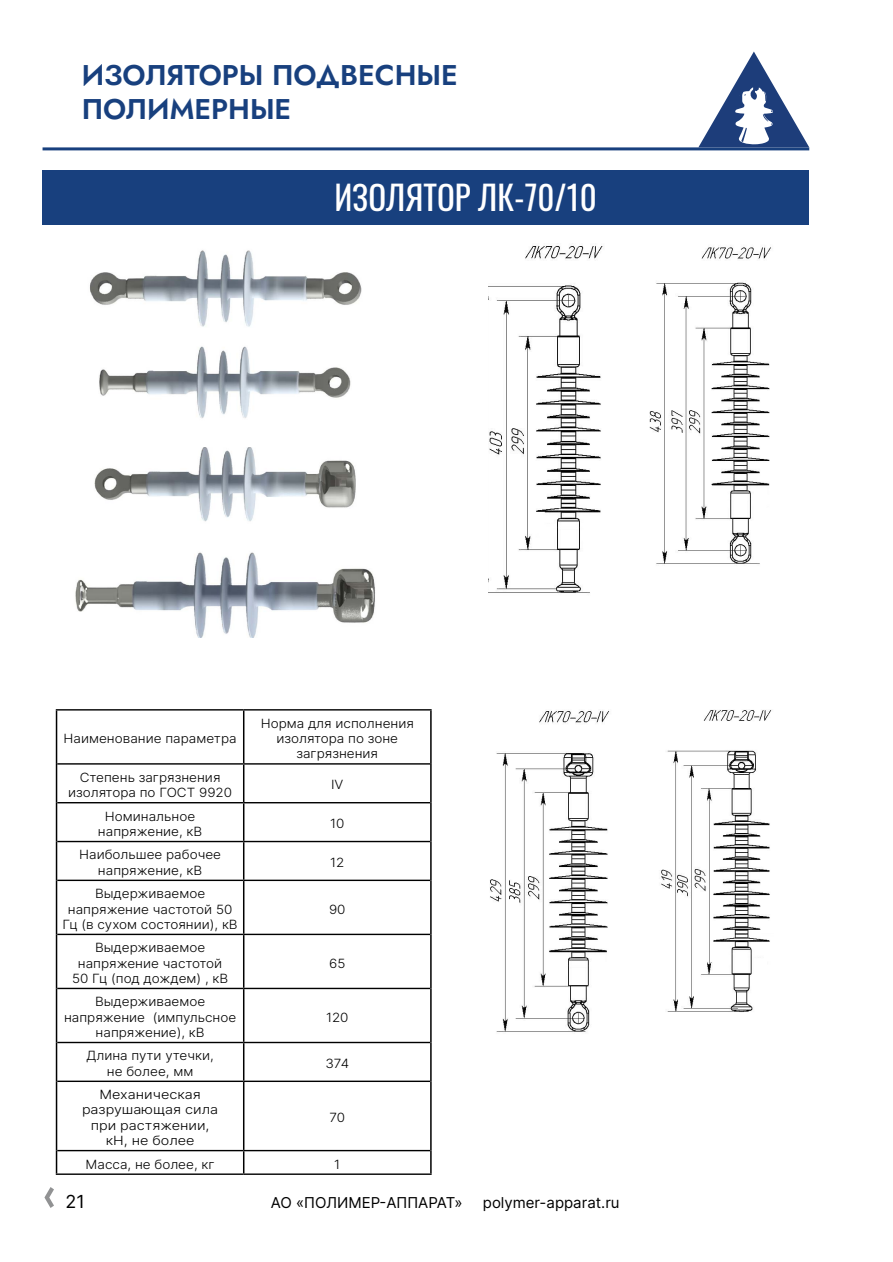
<style>
.page{position:relative;width:893px;height:1262px;background:#fff}
.page>*{position:absolute;margin:0;border:0;box-sizing:border-box;transform-origin:0 0}
.Название_изделия{font:33px "Oswald";color:#fff}
.Заголовки{font:28.5px "Jost";color:#18407e}
.t1{font:18px "Inter V";color:#000}
.t2{font:15px "Inter V";color:#000}
.Текст_таблиц{font:12.75px/15.3px "Inter V";color:#000;text-align:center;scale:1.06 1}
.Текст_таблиц-2{font:12.75px/15.3px "Inter V";color:#000;text-align:center;scale:1.13 1}
</style>
<div class="page">
<div style="left:43px;top:171px;width:766px;height:54px;background:#18407e"></div>
<hr style="left:43px;top:147px;width:766px;height:3px;background:#18407e">
<svg style="left:44px;top:1187px;width:10px;height:20px"></svg>
<svg style="left:698px;top:52px;width:111px;height:95px"></svg>
<img style="left:488px;top:246px;width:284px;height:786px">
<img style="left:75px;top:552px;width:300px;height:85px">
<img style="left:94px;top:447px;width:262px;height:75px">
<img style="left:99px;top:346px;width:252px;height:72px">
<img style="left:90px;top:250px;width:272px;height:77px">
<hr style="left:56px;top:709px;width:188px;height:1px;background:#000">
<hr style="left:244px;top:709px;width:187px;height:1px;background:#000">
<hr style="left:57px;top:763px;width:187px;height:1px;background:#000">
<hr style="left:244px;top:763px;width:186px;height:1px;background:#000">
<hr style="left:57px;top:802px;width:187px;height:1px;background:#000">
<hr style="left:244px;top:802px;width:186px;height:1px;background:#000">
<hr style="left:57px;top:841px;width:187px;height:1px;background:#000">
<hr style="left:244px;top:841px;width:186px;height:1px;background:#000">
<hr style="left:57px;top:879px;width:187px;height:2px;background:#000">
<hr style="left:244px;top:879px;width:186px;height:2px;background:#000">
<hr style="left:57px;top:933px;width:187px;height:2px;background:#000">
<hr style="left:244px;top:933px;width:186px;height:2px;background:#000">
<hr style="left:57px;top:987px;width:187px;height:2px;background:#000">
<hr style="left:244px;top:987px;width:186px;height:2px;background:#000">
<hr style="left:57px;top:1041px;width:187px;height:2px;background:#000">
<hr style="left:244px;top:1041px;width:186px;height:2px;background:#000">
<hr style="left:57px;top:1080px;width:187px;height:2px;background:#000">
<hr style="left:244px;top:1080px;width:186px;height:2px;background:#000">
<hr style="left:57px;top:1149px;width:187px;height:2px;background:#000">
<hr style="left:244px;top:1149px;width:186px;height:2px;background:#000">
<hr style="left:56px;top:1173px;width:188px;height:1px;background:#000">
<hr style="left:244px;top:1173px;width:187px;height:1px;background:#000">
<hr style="left:56px;top:710px;width:1px;height:54px;background:#000">
<hr style="left:243px;top:710px;width:1px;height:53px;background:#000">
<hr style="left:430px;top:710px;width:1px;height:54px;background:#000">
<hr style="left:56px;top:764px;width:1px;height:38px;background:#000">
<hr style="left:243px;top:764px;width:1px;height:38px;background:#000">
<hr style="left:430px;top:764px;width:1px;height:38px;background:#000">
<hr style="left:56px;top:802px;width:1px;height:39px;background:#000">
<hr style="left:243px;top:803px;width:1px;height:38px;background:#000">
<hr style="left:430px;top:802px;width:1px;height:39px;background:#000">
<hr style="left:56px;top:841px;width:1px;height:39px;background:#000">
<hr style="left:243px;top:842px;width:1px;height:37px;background:#000">
<hr style="left:430px;top:841px;width:1px;height:39px;background:#000">
<hr style="left:56px;top:880px;width:1px;height:54px;background:#000">
<hr style="left:243px;top:881px;width:1px;height:52px;background:#000">
<hr style="left:430px;top:880px;width:1px;height:54px;background:#000">
<hr style="left:56px;top:934px;width:1px;height:54px;background:#000">
<hr style="left:243px;top:935px;width:1px;height:52px;background:#000">
<hr style="left:430px;top:934px;width:1px;height:54px;background:#000">
<hr style="left:56px;top:988px;width:1px;height:54px;background:#000">
<hr style="left:243px;top:989px;width:1px;height:52px;background:#000">
<hr style="left:430px;top:988px;width:1px;height:54px;background:#000">
<hr style="left:56px;top:1042px;width:1px;height:39px;background:#000">
<hr style="left:243px;top:1043px;width:1px;height:37px;background:#000">
<hr style="left:430px;top:1042px;width:1px;height:39px;background:#000">
<hr style="left:56px;top:1081px;width:1px;height:69px;background:#000">
<hr style="left:243px;top:1082px;width:1px;height:67px;background:#000">
<hr style="left:430px;top:1081px;width:1px;height:69px;background:#000">
<svg style="left:56px;top:1150px;width:1px;height:23px"></svg>
<svg style="left:243px;top:1151px;width:1px;height:22px"></svg>
<svg style="left:430px;top:1150px;width:1px;height:23px"></svg>
<p class="Заголовки" style="left:82px;top:55px;width:378px">ИЗОЛЯТОРЫ ПОДВЕСНЫЕ</p>
<p class="Заголовки" style="left:82px;top:89px;width:211px">ПОЛИМЕРНЫЕ</p>
<p class="Название_изделия" style="left:334px;top:168px;width:264px">ИЗОЛЯТОР ЛК-70/10</p>
<p class="Текст_таблиц" style="left:64px;top:730px;width:165px">Наименование параметра</p>
<p class="Текст_таблиц" style="left:261px;top:715px;width:146px">Норма для исполнения изолятора по зоне загрязнения</p>
<p class="Текст_таблиц" style="left:68px;top:769px;width:156px">Степень загрязнения изолятора по ГОСТ 9920</p>
<p class="Текст_таблиц" style="left:331px;top:777px;width:13px">IV</p>
<p class="Текст_таблиц" style="left:98px;top:808px;width:100px">Номинальное напряжение, кВ</p>
<p class="Текст_таблиц" style="left:330px;top:815px;width:15px">10</p>
<p class="Текст_таблиц" style="left:79px;top:847px;width:135px">Наибольшее рабочее напряжение, кВ</p>
<p class="Текст_таблиц" style="left:330px;top:854px;width:15px">12</p>
<p class="Текст_таблиц" style="left:63px;top:885px;width:167px">Выдерживаемое напряжение частотой 50<br>Гц (в сухом состоянии), кВ</p>
<p class="Текст_таблиц" style="left:329px;top:901px;width:17px">90</p>
<p class="Текст_таблиц" style="left:72px;top:939px;width:149px">Выдерживаемое напряжение частотой<br>50 Гц (под дождем) , кВ</p>
<p class="Текст_таблиц" style="left:64px;top:993px;width:164px">Выдерживаемое напряжение (импульсное напряжение), кВ</p>
<p class="Текст_таблиц" style="left:329px;top:955px;width:17px">65</p>
<p class="Текст_таблиц" style="left:326px;top:1009px;width:23px">120</p>
<p class="Текст_таблиц" style="left:86px;top:1047px;width:121px">Длина пути утечки, не более, мм</p>
<p class="Текст_таблиц" style="left:325px;top:1055px;width:24px">374</p>
<p class="Текст_таблиц-2" style="left:82px;top:1086px;width:122px">Механическая разрушающая сила при растяжении, кН, не более</p>
<p class="Текст_таблиц" style="left:329px;top:1109px;width:16px">70</p>
<p class="Текст_таблиц" style="left:86px;top:1156px;width:123px">Масса, не более, кг</p>
<p class="Текст_таблиц" style="left:334px;top:1156px;width:7px">1</p>
<h3 class="t1" style="left:65px;top:1188px;width:21px">21</h3>
<p class="t2" style="left:271px;top:1191px;width:193px">АО «ПОЛИМЕР-АППАРАТ»</p>
<p class="t2" style="left:483px;top:1191px;width:138px">polymer-apparat.ru</p>
</div>
